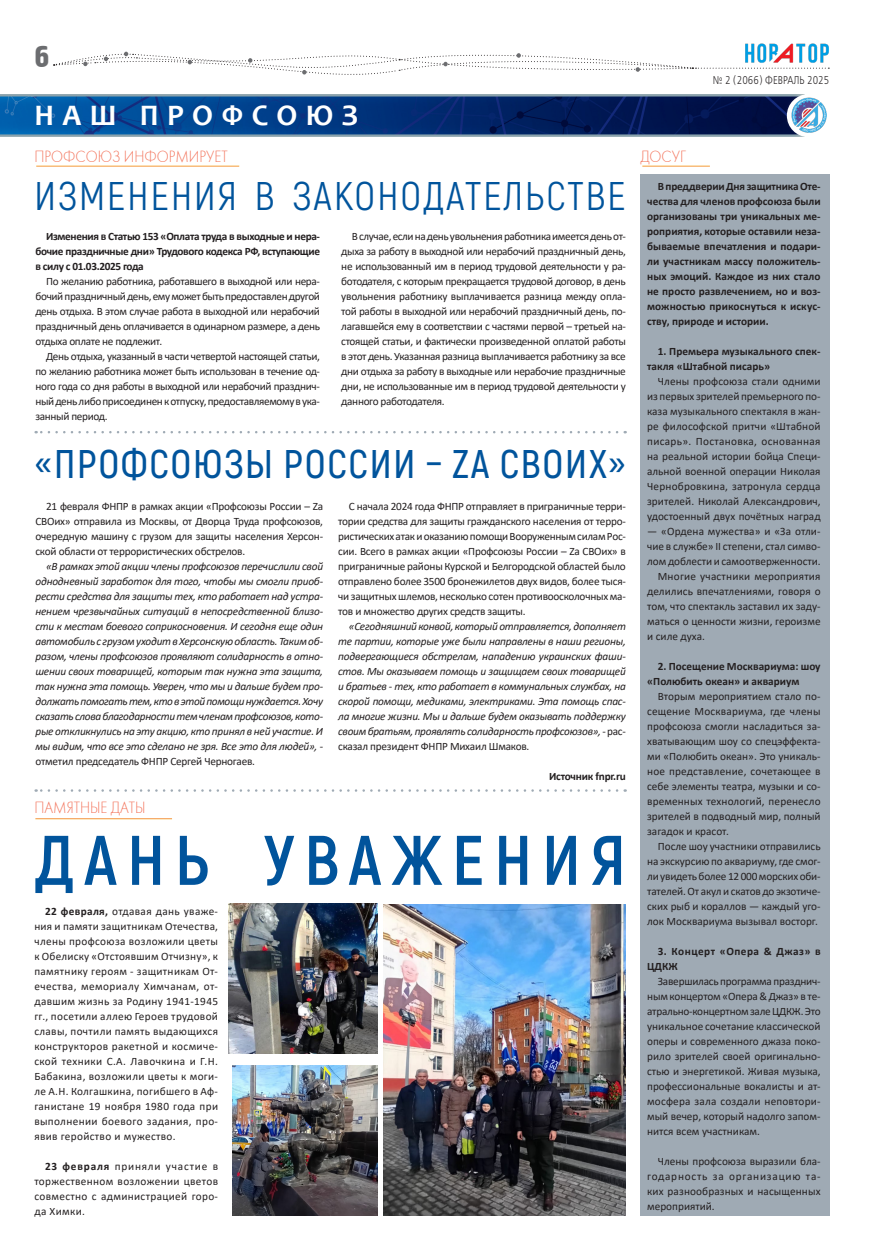
<style>
.page{position:relative;width:883px;height:1251px;background:#fff}
.page>*{position:absolute;margin:0;border:0;box-sizing:border-box;transform-origin:0 0}
.Заголовок_4{font:700 70px "Akrobat";letter-spacing:.14em;color:#01549c}
.Заголовок_4-2{font:40px "Akrobat";letter-spacing:.05em;color:#01549c}
.Заголовок_4-3{font:600 40px "Akrobat";letter-spacing:.045em;color:#01549c}
.загловок_3{font:30.12px "Hermes CTT";color:#6c6d70;scale:1.05 1}
.t1{font:700 30px "Candara";letter-spacing:.28em;color:#fff}
.заголовок_панорамы{font:16.88px "Futura Light C";color:#f37259;scale:.89 1}
.t2{font:11.25px/15px "Calibri";color:#231f20;text-align:justify}
.t3{font:italic 11.25px/15px "Calibri";letter-spacing:-.02em;color:#231f20;text-align:justify}
.t4{font:700 11.25px/15px "Calibri";color:#231f20;text-align:justify}
.t5{font:700 11.25px/15px "Calibri";letter-spacing:.04em;color:#231f20}
.заголовок_панорамы-2{font:11.25px "Free Set C";letter-spacing:.01em;color:#231f20;scale:.8 1}
.t6{font:700 11.25px "Calibri";letter-spacing:-.02em;color:#231f20}
.s1{font-style:normal}
.s2{font-weight:700}
</style>
<div class="page">
<svg style="left:54px;top:51px;width:775px;height:24px"></svg>
<img style="left:744px;top:43px;width:85px;height:23px">
<svg style="left:36px;top:431px;width:581px;height:2px"></svg>
<svg style="left:36px;top:789px;width:581px;height:3px"></svg>
<hr style="left:34px;top:817px;width:140px;height:3px;background:#fff463;opacity:.75">
<hr style="left:35px;top:164px;width:206px;height:4px;background:#fff463;opacity:.75">
<hr style="left:641px;top:164px;width:70px;height:4px;background:#fff463;opacity:.75">
<div style="left:0;top:94px;width:804px;height:45px;background:#fff;opacity:.75"></div>
<div style="left:784px;top:91px;width:49px;height:48px;background:#fff;opacity:.75"></div>
<img style="left:791px;top:98px;width:35px;height:34px">
<img style="left:384px;top:905px;width:241px;height:310px">
<img style="left:233px;top:1065px;width:144px;height:150px">
<div style="left:640px;top:174px;width:189px;height:1041px;background:#9faab4"></div>
<img style="left:229px;top:904px;width:148px;height:150px">
<p class="загловок_3" style="left:35px;top:40px;width:15px">6</p>
<p class="t1" style="left:34px;top:96px;width:325px">НАШ ПРОФСОЮЗ</p>
<p class="заголовок_панорамы" style="left:34px;top:148px;width:218px">ПРОФСОЮЗ ИНФОРМИРУЕТ</p>
<p class="заголовок_панорамы" style="left:640px;top:148px;width:53px">ДОСУГ</p>
<p class="заголовок_панорамы-2" style="left:712px;top:74px;width:147px">№ 2 (2066) ФЕВРАЛЬ 2025</p>
<p class="Заголовок_4-2" style="left:34px;top:172px;width:592px">ИЗМЕНЕНИЯ В ЗАКОНОДАТЕЛЬСТВЕ</p>
<p class="t4" style="left:35px;top:229px;width:286px;text-indent:11px">Изменения в Статью 153 «Оплата труда в выходные и нера&shy;бочие праздничные дни» Трудового кодекса РФ, вступающие в силу с 01.03.2025 года</p>
<p class="t2" style="left:35px;top:273px;width:286px;text-indent:11px">По желанию работника, работавшего в выходной или нера&shy;бочий праздничный день, ему может быть предоставлен другой день отдыха. В этом случае работа в выходной или нерабочий праздничный день оплачивается в одинарном размере, а день отдыха оплате не подлежит.</p>
<p class="t2" style="left:35px;top:348px;width:286px;text-indent:11px">День отдыха, указанный в части четвертой настоящей статьи, по желанию работника может быть использован в течение од&shy;ного года со дня работы в выходной или нерабочий празднич&shy;ный день либо присоединен к отпуску, предоставляемому в ука&shy;занный период.</p>
<p class="t2" style="left:341px;top:228px;width:286px;text-indent:11px">В случае, если на день увольнения работника имеется день от&shy;дыха за работу в выходной или нерабочий праздничный день, не использованный им в период трудовой деятельности у ра&shy;ботодателя, с которым прекращается трудовой договор, в день увольнения работнику выплачивается разница между опла&shy;той работы в выходной или нерабочий праздничный день, по&shy;лагавшейся ему в соответствии с частями первой – третьей на&shy;стоящей статьи, и фактически произведенной оплатой работы в этот день. Указанная разница выплачивается работнику за все дни отдыха за работу в выходные или нерабочие праздничные дни, не использованные им в период трудовой деятельности у данного работодателя.</p>
<p class="Заголовок_4-3" style="left:34px;top:439px;width:593px">«ПРОФСОЮЗЫ РОССИИ – ZА СВОИХ»</p>
<p class="t2" style="left:35px;top:498px;width:289px;text-indent:11px">21 февраля ФНПР в рамках акции «Профсоюзы России – Zа СВОих» отправила из Москвы, от Дворца Труда профсоюзов, очередную машину с грузом для защиты населения Херсон&shy;ской области от террористических обстрелов.</p>
<p class="t3" style="left:35px;top:558px;width:289px;text-indent:11px">«В рамках этой акции члены профсоюзов перечислили свой однодневный заработок для того, чтобы мы смогли приоб&shy;рести средства для защиты тех, кто работает над устра&shy;нением чрезвычайных ситуаций в непосредственной близо&shy;сти к местам боевого соприкосновения. И сегодня еще один автомобиль с грузом уходит в Херсонскую область. Таким об&shy;разом, члены профсоюзов проявляют солидарность в отно&shy;шении своих товарищей, которым так нужна эта защита, так нужна эта помощь. Уверен, что мы и дальше будем про&shy;должать помогать тем, кто в этой помощи нуждается. Хочу сказать слова благодарности тем членам профсоюзов, кото&shy;рые откликнулись на эту акцию, кто принял в ней участие. И мы видим, что все это сделано не зря. Все это для людей», <span class="s1">- отметил председатель ФНПР Сергей Черногаев.</span></p>
<p class="t2" style="left:338px;top:498px;width:289px;text-indent:11px">С начала 2024 года ФНПР отправляет в приграничные терри&shy;тории средства для защиты гражданского населения от терро&shy;ристических атак и оказанию помощи Вооруженным силам Рос&shy;сии. Всего в рамках акции «Профсоюзы России – Zа СВОих» в приграничные районы Курской и Белгородской областей было отправлено более 3500 бронежилетов двух видов, более тыся&shy;чи защитных шлемов, несколько сотен противоосколочных ма&shy;тов и множество других средств защиты.</p>
<p class="t3" style="left:338px;top:618px;width:289px;text-indent:11px">«Сегодняшний конвой, который отправляется, дополняет те партии, которые уже были направлены в наши регионы, подвергающиеся обстрелам, нападению украинских фаши&shy;стов. Мы оказываем помощь и защищаем своих товарищей и братьев - тех, кто работает в коммунальных службах, на скорой помощи, медиками, электриками. Эта помощь спас&shy;ла многие жизни. Мы и дальше будем оказывать поддержку своим братьям, проявлять солидарность профсоюзов», <span class="s1">- рас&shy;сказал президент ФНПР Михаил Шмаков.</span></p>
<p class="t6" style="left:549px;top:768px;width:78px">Источник fnpr.ru</p>
<p class="заголовок_панорамы" style="left:34px;top:798px;width:126px">ПАМЯТНЫЕ ДАТЫ</p>
<p class="Заголовок_4" style="left:35px;top:817px;width:592px">ДАНЬ УВАЖЕНИЯ</p>
<p class="t2" style="left:34px;top:903px;width:185px;text-indent:11px"><span class="s2">22 февраля,</span> отдавая дань уваже&shy;ния и памяти защитникам Отечества, члены профсоюза возложили цветы к Обелиску «Отстоявшим Отчизну», к памятнику героям - защитникам От&shy;ечества, мемориалу Химчанам, от&shy;давшим жизнь за Родину 1941-1945 гг., посетили аллею Героев трудовой славы, почтили память выдающихся конструкторов ракетной и космиче&shy;ской техники С.А. Лавочкина и Г.Н.<br>Бабакина, возложили цветы к моги&shy;ле А.Н. Колгашкина, погибшего в Аф&shy;ганистане 19 ноября 1980 года при выполнении боевого задания, про&shy;явив геройство и мужество.</p>
<p class="t2" style="left:34px;top:1158px;width:185px;text-indent:11px"><span class="s2">23 февраля</span> приняли участие в торжественном возложении цветов совместно с администрацией горо&shy;да Химки.</p>
<p class="t4" style="left:647px;top:179px;width:175px;text-indent:11px">В преддверии Дня защитника Оте&shy;чества для членов профсоюза были организованы три уникальных ме&shy;роприятия, которые оставили неза&shy;бываемые впечатления и подари&shy;ли участникам массу положитель&shy;ных эмоций. Каждое из них стало не просто развлечением, но и воз&shy;можностью прикоснуться к искус&shy;ству, природе и истории.</p>
<p class="t4" style="left:647px;top:344px;width:175px;text-indent:11px">1. Премьера музыкального спек&shy;такля «Штабной писарь»</p>
<p class="t2" style="left:647px;top:373px;width:175px;text-indent:11px">Члены профсоюза стали одними из первых зрителей премьерного по&shy;каза музыкального спектакля в жан&shy;ре философской притчи «Штабной писарь». Постановка, основанная на реальной истории бойца Специ&shy;альной военной операции Николая Чернобровкина, затронула сердца зрителей. Николай Александрович, удостоенный двух почётных наград</p>
<p class="t2" style="left:647px;top:523px;width:175px">— «Ордена мужества» и «За отли&shy;чие в службе» II степени, стал симво&shy;лом доблести и самоотверженности.</p>
<p class="t2" style="left:647px;top:568px;width:175px;text-indent:11px">Многие участники мероприятия делились впечатлениями, говоря о том, что спектакль заставил их заду&shy;маться о ценности жизни, героизме и силе духа.</p>
<p class="t4" style="left:647px;top:659px;width:175px;text-indent:11px">2. Посещение Москвариума: шоу «Полюбить океан» и аквариум</p>
<p class="t2" style="left:647px;top:688px;width:175px;text-indent:11px">Вторым мероприятием стало по&shy;сещение Москвариума, где члены профсоюза смогли насладиться за&shy;хватывающим шоу со спецэффекта&shy;ми «Полюбить океан». Это уникаль&shy;ное представление, сочетающее в себе элементы театра, музыки и со&shy;временных технологий, перенесло зрителей в подводный мир, полный загадок и красот.</p>
<p class="t2" style="left:647px;top:838px;width:175px;text-indent:11px">После шоу участники отправились на экскурсию по аквариуму, где смог&shy;ли увидеть более 12 000 морских оби&shy;тателей. От акул и скатов до экзотиче&shy;ских рыб и кораллов — каждый уго&shy;лок Москвариума вызывал восторг.</p>
<p class="t5" style="left:647px;top:944px;width:175px;text-indent:11px">3. Концерт «Опера &amp; Джаз» в<br>ЦДКЖ</p>
<p class="t2" style="left:647px;top:973px;width:175px;text-indent:11px">Завершилась программа празднич&shy;ным концертом «Опера &amp; Джаз» в те&shy;атрально-концертном зале ЦДКЖ. Это уникальное сочетание классической оперы и современного джаза поко&shy;рило зрителей своей оригинально&shy;стью и энергетикой. Живая музыка, профессиональные вокалисты и ат&shy;мосфера зала создали неповтори&shy;мый вечер, который надолго запом&shy;нится всем участникам.</p>
<p class="t2" style="left:647px;top:1153px;width:175px;text-indent:11px">Члены профсоюза выразили бла&shy;годарность за организацию та&shy;ких разнообразных и насыщенных мероприятий.</p>
</div>
